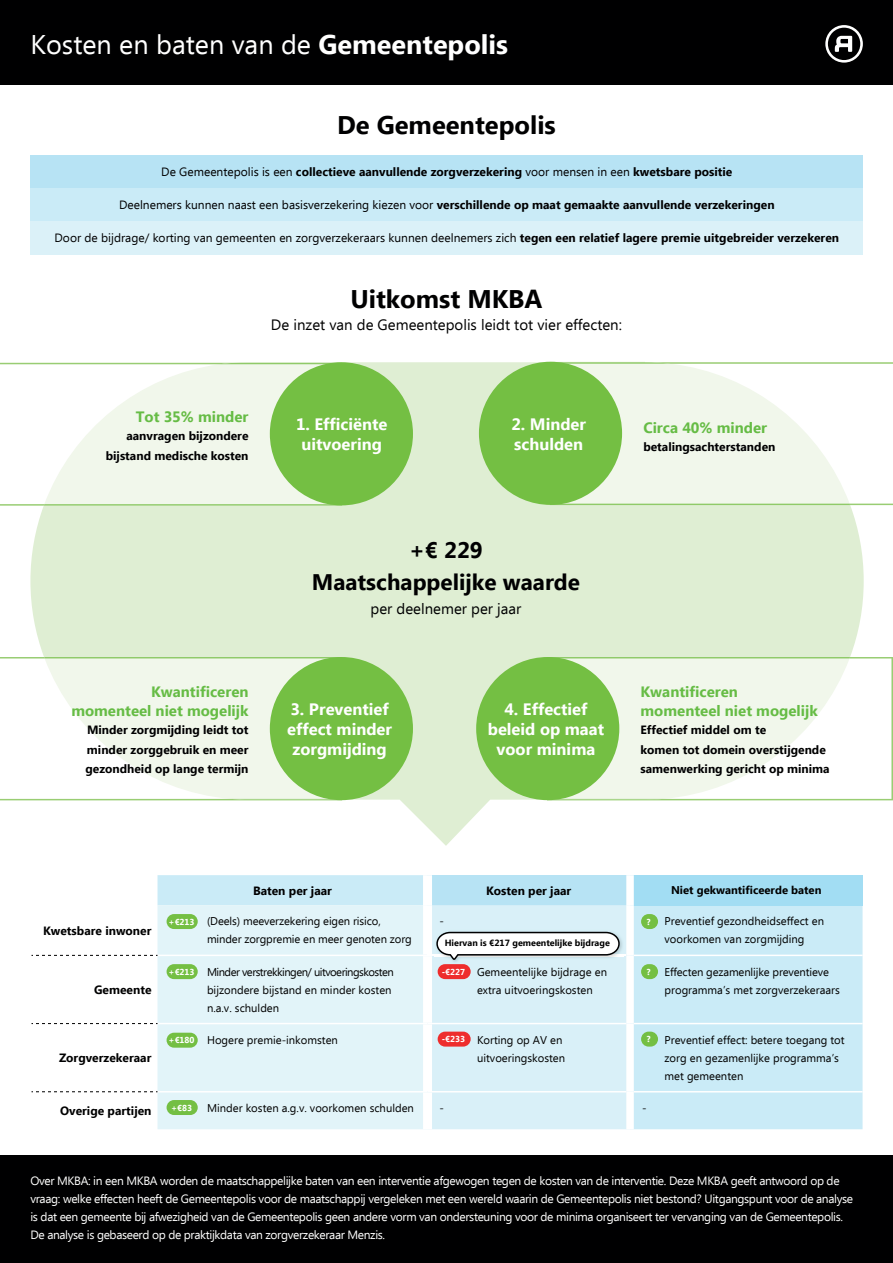
<style>
.page{position:relative;width:893px;height:1263px;background:#fff}
.page>*{position:absolute;margin:0;border:0;box-sizing:border-box;transform-origin:0 0}
.t1{font:27px "Ebrima";color:#fff}
.t2{font:700 25.5px "Ebrima";color:#000001}
.t3{font:700 22.5px/31.5px "Ebrima";color:#000001;text-align:center}
.t4{font:700 16.5px/19.8px "Ebrima";color:#fff;text-align:center}
.t5{font:700 15px/19.5px "Ebrima";color:#66bc45;text-align:right}
.t6{font:15px "Ebrima";color:#000001}
.t7{font:700 12px/19.5px "Ebrima";color:#000001;text-align:right}
.t8{font:12px/18px "Ebrima";letter-spacing:-.03em;color:#fff}
.t9{font:12px "Ebrima";color:#000001}
.t10{font:11.25px/18px "Ebrima";color:#000}
.t11{font:11.25px/18px "Ebrima";letter-spacing:-.025em;color:#000}
.t12{font:700 11.25px "Ebrima";color:#000}
.t13{font:700 9px "Ebrima";color:#000001}
.t14{font:700 8.7px "Ebrima";color:#fff}
.s1{font-weight:700}
.s2{font-weight:400}
</style>
<div class="page">
<div style="left:30px;top:155px;width:833px;height:33px;background:#b7e3f4"></div>
<div style="left:30px;top:188px;width:833px;height:34px;background:#caebf7"></div>
<div style="left:30px;top:222px;width:833px;height:33px;background:#dbf1f8"></div>
<svg style="left:30px;top:362px;width:834px;height:484px;fill:#dfeed3"></svg>
<div style="left:157px;top:875px;width:705px;height:254px;background:#caebf7"></div>
<div style="left:427px;top:875px;width:203px;height:30px;background:#b7e3f4"></div>
<div style="left:630px;top:875px;width:232px;height:30px;background:#a2ddf3"></div>
<div style="left:157px;top:905px;width:266px;height:224px;background:#e2f4f9"></div>
<div style="left:432px;top:905px;width:194px;height:224px;background:#d9f0f8"></div>
<div style="left:423px;top:875px;width:9px;height:30px;background:#fff"></div>
<div style="left:423px;top:905px;width:9px;height:50px;background:#fff"></div>
<div style="left:423px;top:956px;width:9px;height:67px;background:#fff"></div>
<div style="left:423px;top:1024px;width:9px;height:67px;background:#fff"></div>
<div style="left:423px;top:1092px;width:9px;height:37px;background:#fff"></div>
<div style="left:626px;top:875px;width:8px;height:30px;background:#fff"></div>
<div style="left:626px;top:905px;width:8px;height:50px;background:#fff"></div>
<div style="left:626px;top:955px;width:8px;height:68px;background:#fff"></div>
<div style="left:626px;top:1023px;width:8px;height:69px;background:#fff"></div>
<div style="left:626px;top:1092px;width:8px;height:37px;background:#fff"></div>
<hr style="left:157px;top:955px;width:270px;height:1px;background:#fff">
<hr style="left:428px;top:955px;width:198px;height:1px;background:#fff">
<hr style="left:634px;top:955px;width:228px;height:1px;background:#fff">
<hr style="left:157px;top:1023px;width:270px;height:1px;background:#fff">
<hr style="left:427px;top:1023px;width:199px;height:1px;background:#fff">
<hr style="left:634px;top:1023px;width:228px;height:1px;background:#fff">
<hr style="left:157px;top:1091px;width:270px;height:1px;background:#fff">
<hr style="left:427px;top:1091px;width:199px;height:1px;background:#fff">
<hr style="left:634px;top:1091px;width:228px;height:1px;background:#fff">
<svg style="left:31px;top:955px;width:126px;height:1px"></svg>
<svg style="left:31px;top:1023px;width:126px;height:1px"></svg>
<svg style="left:31px;top:1091px;width:126px;height:1px"></svg>
<div style="left:0;top:1155px;width:893px;height:108px;background:#000001"></div>
<div style="left:0;top:0;width:893px;height:85px;background:#000001"></div>
<svg style="left:0;top:363px;width:342px;height:143px"></svg>
<svg style="left:0;top:657px;width:333px;height:143px"></svg>
<svg style="left:556px;top:657px;width:335px;height:143px"></svg>
<svg style="left:559px;top:362px;width:334px;height:143px"></svg>
<div style="left:270px;top:362px;width:143px;height:143px;background:#74bf43;border-radius:50%"></div>
<div style="left:270px;top:657px;width:143px;height:143px;background:#74bf43;border-radius:50%"></div>
<div style="left:476px;top:657px;width:143px;height:143px;background:#74bf43;border-radius:50%"></div>
<div style="left:479px;top:362px;width:143px;height:143px;background:#74bf43;border-radius:50%"></div>
<svg style="left:825px;top:25px;width:38px;height:38px"></svg>
<div style="left:167px;top:914px;width:31px;height:15px;background:#74bf43;border-radius:7px"></div>
<div style="left:641px;top:914px;width:17px;height:15px;background:#74bf43;border-radius:7px"></div>
<div style="left:167px;top:964px;width:31px;height:15px;background:#74bf43;border-radius:7px"></div>
<div style="left:641px;top:964px;width:17px;height:15px;background:#74bf43;border-radius:7px"></div>
<div style="left:438px;top:964px;width:33px;height:15px;background:#ee2d2d;border-radius:7px"></div>
<div style="left:167px;top:1033px;width:31px;height:15px;background:#74bf43;border-radius:7px"></div>
<div style="left:641px;top:1031px;width:17px;height:15px;background:#74bf43;border-radius:7px"></div>
<div style="left:167px;top:1100px;width:31px;height:15px;background:#74bf43;border-radius:7px"></div>
<div style="left:438px;top:1031px;width:33px;height:15px;background:#ee2d2d;border-radius:7px"></div>
<img style="left:434px;top:930px;width:190px;height:34px">
<img style="left:434px;top:954px;width:190px;height:2px">
<svg style="left:436px;top:931px;width:184px;height:30px"></svg>
<h1 class="t1" style="left:30px;top:25px;width:479px">Kosten en baten van de <span class="s1">Gemeentepolis</span></h1>
<h2 class="t2" style="left:337px;top:106px;width:220px">De Gemeentepolis</h2>
<p class="t7" style="left:161px;top:162px;width:573px"><span class="s2">De Gemeentepolis is een</span> collectieve aanvullende zorgverzekering <span class="s2">voor mensen in een</span> kwetsbare positie</p>
<p class="t7" style="left:119px;top:195px;width:657px"><span class="s2">Deelnemers kunnen naast een basisverzekering kiezen voor</span> verschillende op maat gemaakte aanvullende verzekeringen</p>
<p class="t9" style="left:55px;top:229px;width:786px">Door de bijdrage/ korting van gemeenten en zorgverzekeraars kunnen deelnemers zich <span class="s1">tegen een relatief lagere premie uitgebreider verzekeren</span></p>
<h2 class="t2" style="left:350px;top:280px;width:194px">Uitkomst MKBA</h2>
<p class="t6" style="left:271px;top:314px;width:353px">De inzet van de Gemeentepolis leidt tot vier effecten:</p>
<p class="t5" style="left:136px;top:408px;width:114px">Tot 35% minder</p>
<p class="t7" style="left:106px;top:427px;width:144px">aanvragen bijzondere bijstand medische kosten</p>
<h3 class="t4" style="left:296px;top:415px;width:93px">1. Efficiënte uitvoering</h3>
<h3 class="t4" style="left:511px;top:416px;width:76px;text-align:left">2. Minder schulden</h3>
<p class="t5" style="left:643px;top:418px;width:125px">Circa 40% minder</p>
<p class="t7" style="left:643px;top:437px;width:134px">betalingsachterstanden</p>
<p class="t5" style="left:71px;top:682px;width:179px">Kwantificeren momenteel niet mogelijk</p>
<p class="t7" style="left:86px;top:721px;width:165px;text-align:justify">Minder zorgmijding leidt tot minder zorggebruik en meer gezondheid op lange termijn</p>
<h3 class="t3" style="left:312px;top:536px;width:270px">+€ 229<br>Maatschappelijke waarde</h3>
<p class="t6" style="left:371px;top:598px;width:152px">per deelnemer per jaar</p>
<h3 class="t4" style="left:287px;top:700px;width:106px">3. Preventief effect minder zorgmijding</h3>
<h3 class="t4" style="left:488px;top:700px;width:118px">4. Effectief beleid op maat voor minima</h3>
<p class="t5" style="left:641px;top:682px;width:179px;text-align:left">Kwantificeren momenteel niet mogelijk</p>
<p class="t7" style="left:641px;top:721px;width:191px;text-align:left">Effectief middel om te<br>komen tot domein overstijgende samenwerking gericht op minima</p>
<p class="t7" style="left:253px;top:881px;width:80px">Baten per jaar</p>
<p class="t7" style="left:486px;top:881px;width:87px">Kosten per jaar</p>
<p class="t12" style="left:671px;top:882px;width:152px">Niet gekwantificeerde baten</p>
<p class="t7" style="left:43px;top:921px;width:110px">Kwetsbare inwoner</p>
<p class="t10" style="left:207px;top:913px;width:206px">(Deels) meeverzekering eigen risico, minder zorgpremie en meer genoten zorg</p>
<p class="t10" style="left:439px;top:913px;width:6px">-</p>
<p class="t10" style="left:664px;top:913px;width:161px">Preventief gezondheidseffect en voorkomen van zorgmijding</p>
<p class="t7" style="left:94px;top:980px;width:59px">Gemeente</p>
<p class="t14" style="left:169px;top:915px;width:27px">+€213</p>
<p class="t14" style="left:647px;top:915px;width:5px">?</p>
<p class="t13" style="left:445px;top:936px;width:167px">Hiervan is €217 gemeentelijke bijdrage</p>
<p class="t11" style="left:207px;top:963px;width:188px">Minder verstrekkingen/ uitvoeringskosten bijzondere bijstand en minder kosten n.a.v. schulden</p>
<p class="t10" style="left:477px;top:963px;width:132px">Gemeentelijke bijdrage en extra uitvoeringskosten</p>
<p class="t10" style="left:664px;top:963px;width:177px">Effecten gezamenlijke preventieve programma’s met zorgverzekeraars</p>
<p class="t14" style="left:169px;top:965px;width:27px">+€213</p>
<p class="t14" style="left:442px;top:965px;width:25px">-€227</p>
<p class="t14" style="left:647px;top:965px;width:5px">?</p>
<p class="t7" style="left:59px;top:1049px;width:94px">Zorgverzekeraar</p>
<p class="t10" style="left:207px;top:1031px;width:132px">Hogere premie-inkomsten</p>
<p class="t10" style="left:477px;top:1031px;width:90px">Korting op AV en uitvoeringskosten</p>
<p class="t10" style="left:664px;top:1031px;width:182px">Preventief effect: betere toegang tot zorg en gezamenlijke programma’s met gemeenten</p>
<p class="t14" style="left:169px;top:1034px;width:27px">+€180</p>
<p class="t14" style="left:647px;top:1033px;width:5px">?</p>
<p class="t14" style="left:442px;top:1033px;width:25px">-€233</p>
<p class="t7" style="left:60px;top:1101px;width:93px">Overige partijen</p>
<p class="t10" style="left:207px;top:1100px;width:208px">Minder kosten a.g.v. voorkomen schulden</p>
<p class="t10" style="left:439px;top:1100px;width:6px">-</p>
<p class="t10" style="left:642px;top:1100px;width:6px">-</p>
<p class="t14" style="left:171px;top:1101px;width:23px">+€83</p>
<p class="t8" style="left:30px;top:1172px;width:824px">Over MKBA: in een MKBA worden de maatschappelijke baten van een interventie afgewogen tegen de kosten van de interventie. Deze MKBA geeft antwoord op de vraag: welke effecten heeft de Gemeentepolis voor de maatschappij vergeleken met een wereld waarin de Gemeentepolis niet bestond? Uitgangspunt voor de analyse is dat een gemeente bij afwezigheid van de Gemeentepolis geen andere vorm van ondersteuning voor de minima organiseert ter vervanging van de Gemeentepolis.<br>De analyse is gebaseerd op de praktijkdata van zorgverzekeraar Menzis.</p>
</div>
